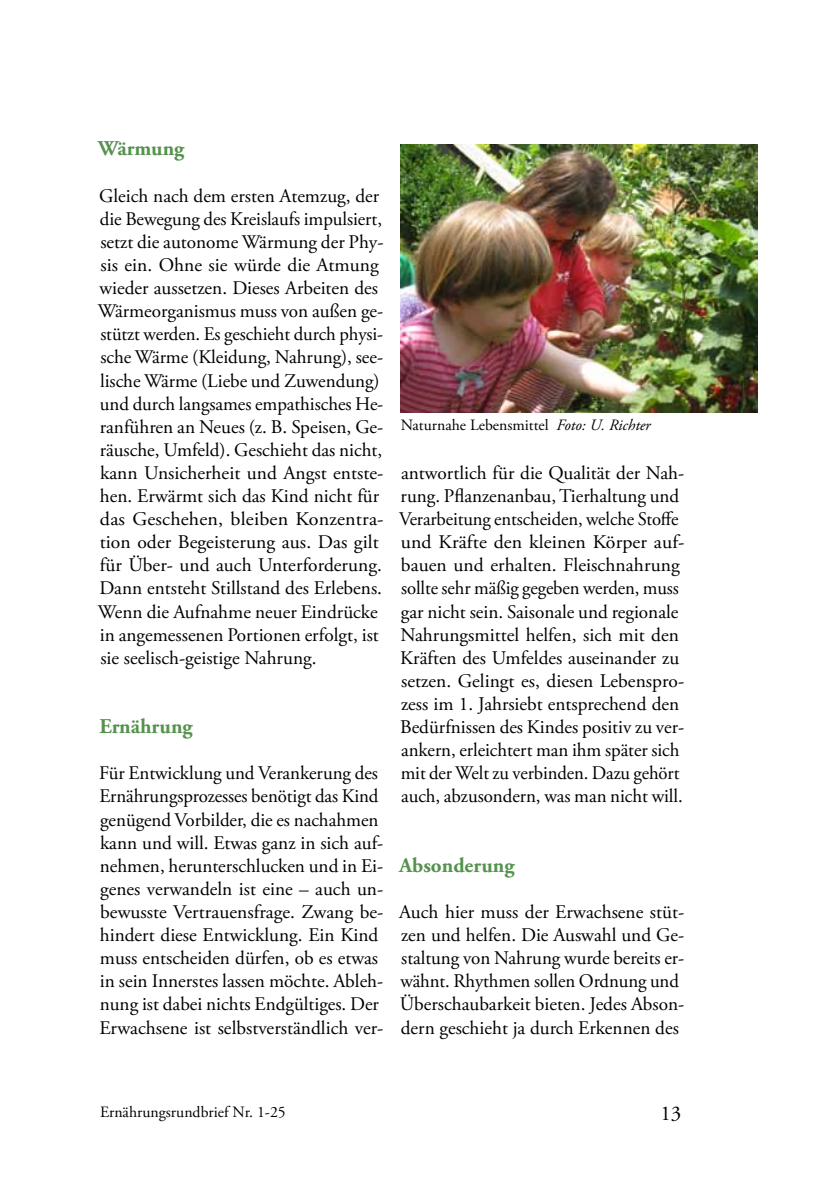
<style>
.page{position:relative;width:819px;height:1181px;background:#fff}
.page>*{position:absolute;margin:0;border:0;box-sizing:border-box;transform-origin:0 0}
.t1{font:700 21px "Adobe Garamond Pro";color:#55924e}
.t2{font:21px "Adobe Garamond Pro";color:#000}
.t3{font:19.25px/23.1px "Adobe Garamond Pro";color:#000}
.t4{font:15.75px "Adobe Garamond Pro";color:#000}
.s1{font-style:italic}
</style>
<div class="page">
<img style="left:400px;top:144px;width:357px;height:268px">
<p class="t1" style="left:98px;top:137px;width:88px">Wärmung</p>
<p class="t3" style="left:98px;top:185px;width:287px">Gleich nach dem ersten Atemzug, der die Bewegung des Kreislaufs impulsiert, setzt die autonome Wärmung der Phy&shy;sis ein. Ohne sie würde die Atmung wieder aussetzen. Dieses Arbeiten des Wärmeorganismus muss von außen ge&shy;stützt werden. Es geschieht durch physi&shy;sche Wärme (Kleidung, Nahrung), see&shy;lische Wärme (Liebe und Zuwendung) und durch langsames empathisches He&shy;ranführen an Neues (z. B. Speisen, Ge&shy;räusche, Umfeld). Geschieht das nicht, kann Unsicherheit und Angst entste&shy;hen. Erwärmt sich das Kind nicht für das Geschehen, bleiben Konzentra&shy;tion oder Begeisterung aus. Das gilt für Über- und auch Unterforderung.<br>Dann entsteht Stillstand des Erlebens.<br>Wenn die Aufnahme neuer Eindrücke in angemessenen Portionen erfolgt, ist sie seelisch-geistige Nahrung.</p>
<p class="t1" style="left:99px;top:714px;width:95px">Ernährung</p>
<p class="t3" style="left:99px;top:762px;width:286px">Für Entwicklung und Verankerung des Ernährungsprozesses benötigt das Kind genügend Vorbilder, die es nachahmen kann und will. Etwas ganz in sich auf&shy;nehmen, herunterschlucken und in Ei&shy;genes verwandeln ist eine – auch un&shy;bewusste Vertrauensfrage. Zwang be&shy;hindert diese Entwicklung. Ein Kind muss entscheiden dürfen, ob es etwas in sein Innerstes lassen möchte. Ableh&shy;nung ist dabei nichts Endgültiges. Der Erwachsene ist selbstverständlich ver-</p>
<p class="t4" style="left:400px;top:416px;width:251px">Naturnahe Lebensmittel <span class="s1">Foto: U. Richter</span></p>
<p class="t3" style="left:399px;top:462px;width:287px">antwortlich für die Qualität der Nah&shy;rung. Pflanzenanbau, Tierhaltung und Verarbeitung entscheiden, welche Stoffe und Kräfte den kleinen Körper auf&shy;bauen und erhalten. Fleischnahrung sollte sehr mäßig gegeben werden, muss gar nicht sein. Saisonale und regionale Nahrungsmittel helfen, sich mit den Kräften des Umfeldes auseinander zu setzen. Gelingt es, diesen Lebenspro&shy;zess im 1. Jahrsiebt entsprechend den Bedürfnissen des Kindes positiv zu ver&shy;ankern, erleichtert man ihm später sich mit der Welt zu verbinden. Dazu gehört auch, abzusondern, was man nicht will.</p>
<p class="t1" style="left:399px;top:853px;width:117px">Absonderung</p>
<p class="t3" style="left:399px;top:901px;width:287px">Auch hier muss der Erwachsene stüt&shy;zen und helfen. Die Auswahl und Ge&shy;staltung von Nahrung wurde bereits er&shy;wähnt. Rhythmen sollen Ordnung und Überschaubarkeit bieten. Jedes Abson&shy;dern geschieht ja durch Erkennen des</p>
<p class="t4" style="left:100px;top:1102px;width:187px">Ernährungsrundbrief Nr. 1-25</p>
<p class="t2" style="left:660px;top:1101px;width:22px">13</p>
</div>
